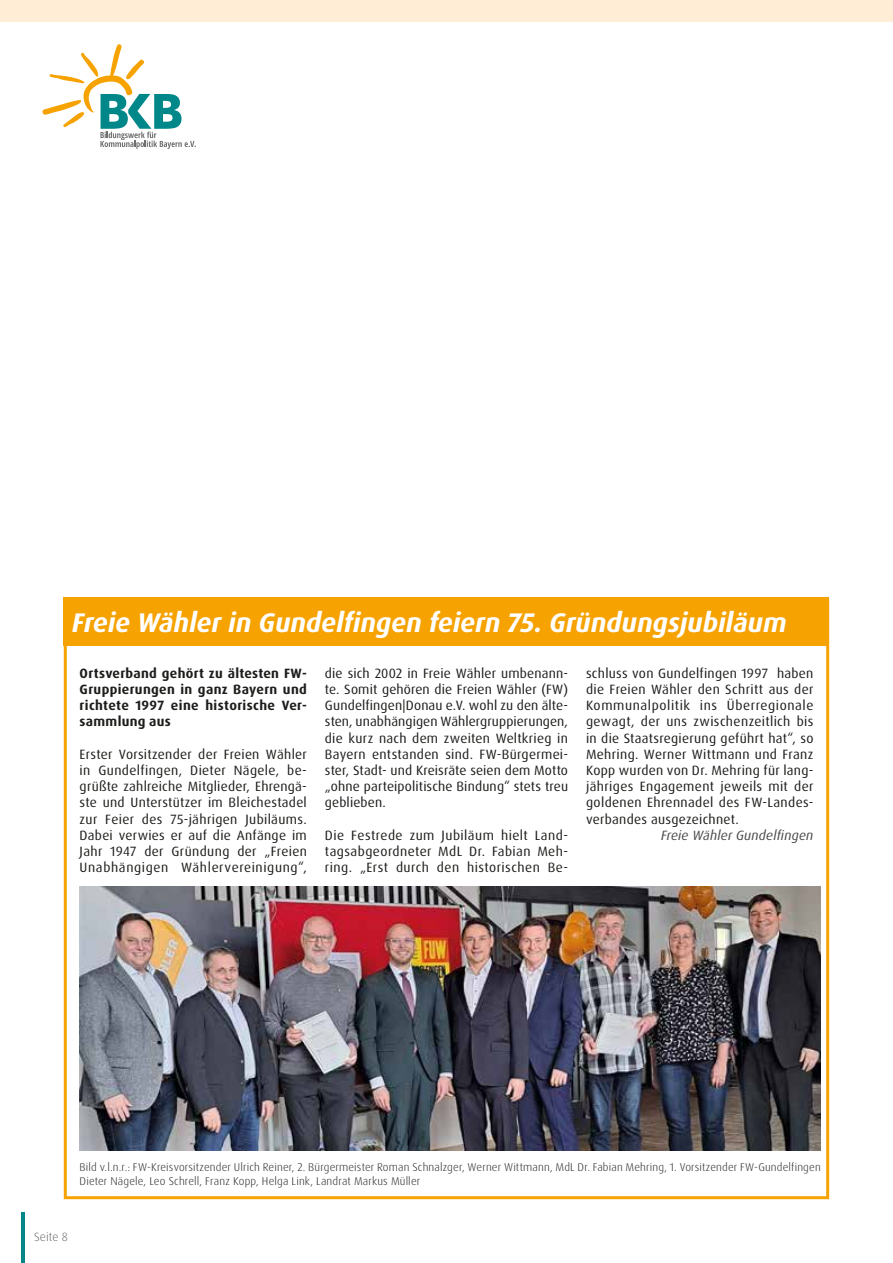
<style>
.page{position:relative;width:893px;height:1263px;background:#fff}
.page>*{position:absolute;margin:0;border:0;box-sizing:border-box;transform-origin:0 0}
.t1{font:italic 700 27px "Dax Pro";color:#fff}
.t2{font:13.5px/16.2px "Dax Pro";letter-spacing:.025em;color:#1d1d1b;text-align:justify}
.t3{font:700 13.5px/16.2px "Dax Pro";letter-spacing:.025em;color:#1d1d1b;text-align:justify}
.t4{font:italic 13.5px "Dax Pro";letter-spacing:.01em;color:#4a4a49}
.t5{font:300 12px "Dax Pro";letter-spacing:.005em;color:#646363}
.t6{font:300 11.25px/13.5px "Dax Pro";letter-spacing:.015em;color:#1d1d1b}
</style>
<div class="page">
<hr style="left:21px;top:1212px;width:4px;height:51px;background:#008789">
<div style="left:0;top:0;width:893px;height:21px;background:#ffedd5"></div>
<svg style="left:43px;top:44px;width:153px;height:105px"></svg>
<div style="left:64px;top:597px;width:765px;height:48px;background:#f6a200"></div>
<img style="left:80px;top:887px;width:741px;height:263px">
<h1 class="t1" style="left:72px;top:605px;width:716px">Freie Wähler in Gundelfingen feiern 75. Gründungsjubiläum</h1>
<p class="t3" style="left:80px;top:665px;width:229px">Ortsverband gehört zu ältesten FW-Gruppierungen in ganz Bayern und richtete 1997 eine historische Ver&shy;sammlung aus</p>
<p class="t2" style="left:80px;top:746px;width:229px">Erster Vorsitzender der Freien Wähler in Gundelfingen, Dieter Nägele, be&shy;grüßte zahlreiche Mitglieder, Ehrengä&shy;ste und Unterstützer im Bleichestadel zur Feier des 75-jährigen Jubiläums.<br>Dabei verwies er auf die Anfänge im Jahr 1947 der Gründung der „Freien Unabhängigen Wählervereinigung“,</p>
<p class="t2" style="left:586px;top:665px;width:229px">schluss von Gundelfingen 1997 haben die Freien Wähler den Schritt aus der Kommunalpolitik ins Überregionale gewagt, der uns zwischenzeitlich bis in die Staatsregierung geführt hat“, so Mehring. Werner Wittmann und Franz Kopp wurden von Dr. Mehring für lang&shy;jähriges Engagement jeweils mit der goldenen Ehrennadel des FW-Landes&shy;verbandes ausgezeichnet.</p>
<p class="t4" style="left:661px;top:826px;width:154px">Freie Wähler Gundelfingen</p>
<p class="t2" style="left:325px;top:665px;width:245px">die sich 2002 in Freie Wähler umbenann&shy;te. Somit gehören die Freien Wähler (FW)<br>Gundelfingen|Donau e.V. wohl zu den älte&shy;sten, unabhängigen Wählergruppierungen, die kurz nach dem zweiten Weltkrieg in Bayern entstanden sind. FW-Bürgermei&shy;ster, Stadt- und Kreisräte seien dem Motto „ohne parteipolitische Bindung“ stets treu geblieben.</p>
<p class="t2" style="left:325px;top:827px;width:245px">Die Festrede zum Jubiläum hielt Land&shy;tagsabgeordneter MdL Dr. Fabian Meh&shy;ring. „Erst durch den historischen Be-</p>
<p class="t6" style="left:80px;top:1160px;width:743px">Bild v.l.n.r.: FW-Kreisvorsitzender Ulrich Reiner, 2. Bürgermeister Roman Schnalzger, Werner Wittmann, MdL Dr. Fabian Mehring, 1. Vorsitzender FW-Gundelfingen<br>Dieter Nägele, Leo Schrell, Franz Kopp, Helga Link, Landrat Markus Müller</p>
<p class="t5" style="left:34px;top:1229px;width:35px">Seite 8</p>
</div>
